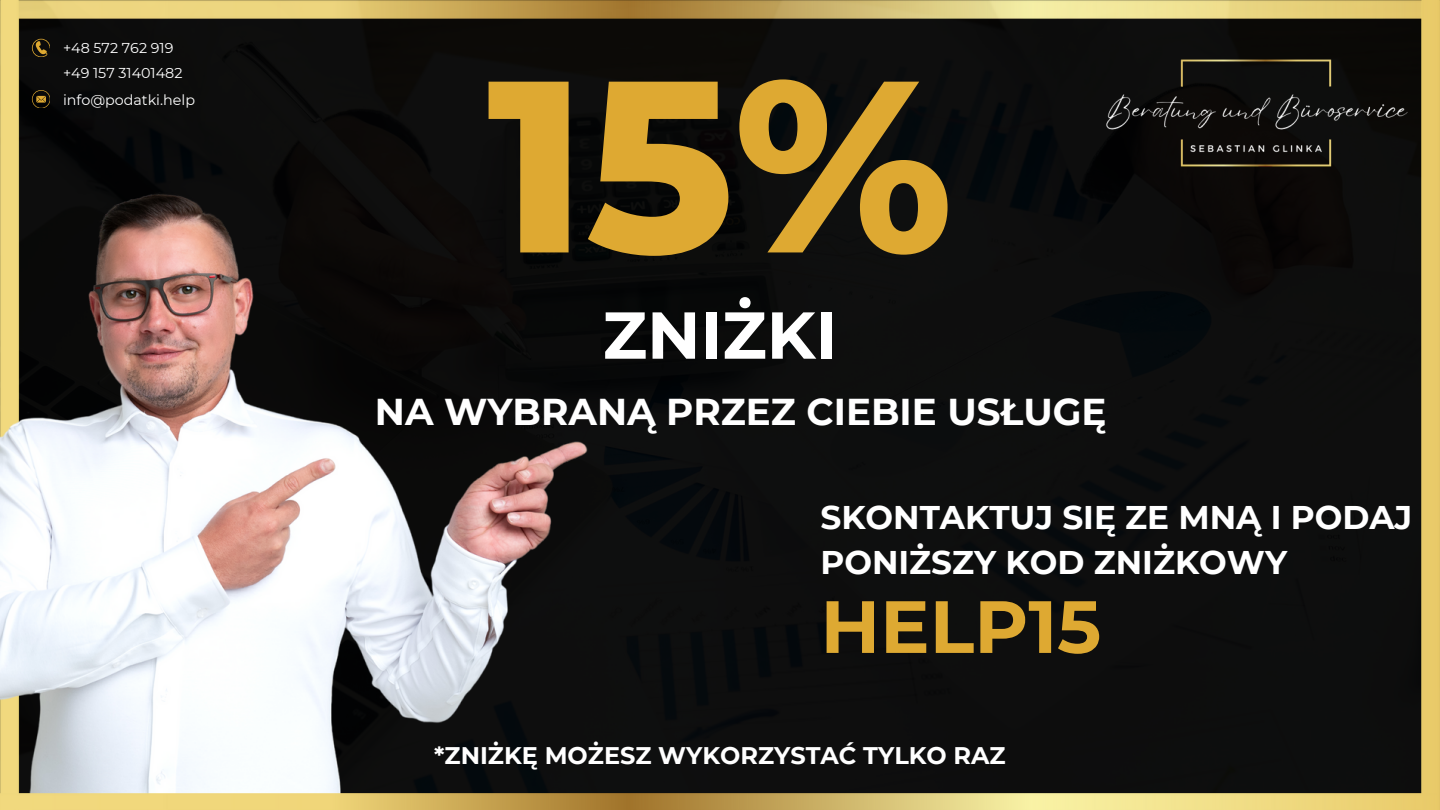
<style>
.page{position:relative;width:1440px;height:810px;background:#fff}
.page>*{position:absolute;margin:0;border:0;box-sizing:border-box;transform-origin:0 0}
.t1{font:800 244.05px "Montserrat";color:#dea932}
.t2{font:700 73.8px "Montserrat";color:#dea932}
.t3{font:700 66.15px "Montserrat";color:#fff}
.t4{font:700 37.35px "Montserrat";color:#fff}
.t5{font:700 32.85px/45px "Montserrat";color:#fff}
.t6{font:700 24px "Montserrat";color:#fff}
.t7{font:14.25px "Montserrat";color:#fff}
</style>
<div class="page">
<img style="left:0;top:0;width:1440px;height:810px">
<svg style="left:32px;top:39px;width:18px;height:9px"></svg>
<img style="left:1091px;top:20px;width:330px;height:186px">
<img style="left:0;top:48px;width:720px;height:746px">
<img style="left:0;top:794px;width:1439px;height:16px">
<p class="t7" style="left:63px;top:39px;width:112px">+48 572 762 919</p>
<p class="t7" style="left:63px;top:65px;width:121px">+49 157 31401482</p>
<p class="t7" style="left:63px;top:91px;width:134px">info@podatki.help</p>
<p class="t1" style="left:487px;top:16px;width:467px">15%</p>
<p class="t3" style="left:603px;top:295px;width:236px">ZNIŻKI</p>
<p class="t4" style="left:375px;top:389px;width:733px">NA WYBRANĄ PRZEZ CIEBIE USŁUGĘ</p>
<p class="t5" style="left:820px;top:494px;width:593px">SKONTAKTUJ SIĘ ZE MNĄ I PODAJ<br>PONIŻSZY KOD ZNIŻKOWY</p>
<p class="t2" style="left:820px;top:581px;width:282px">HELP15</p>
<p class="t6" style="left:434px;top:741px;width:573px">*ZNIŻKĘ MOŻESZ WYKORZYSTAĆ TYLKO RAZ</p>
</div>
